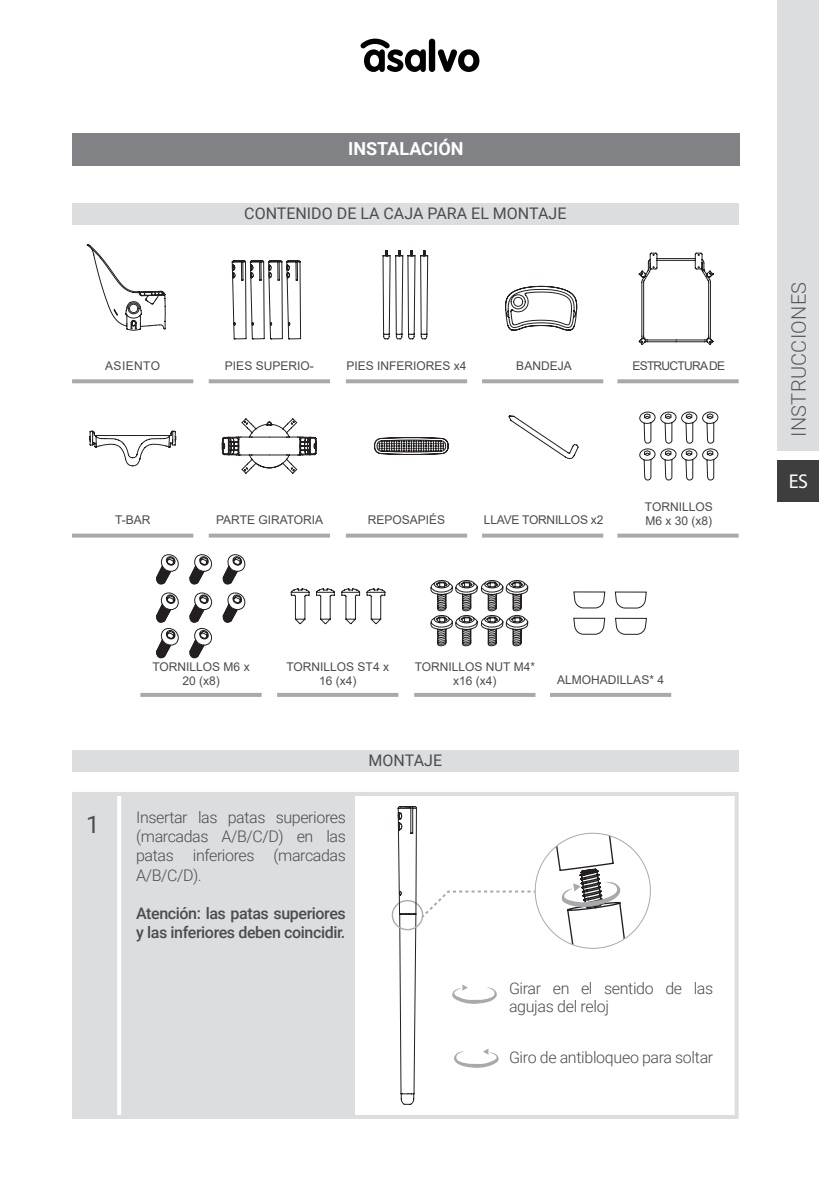
<style>
.page{position:relative;width:840px;height:1191px;background:#fff}
.page>*{position:absolute;margin:0;border:0;box-sizing:border-box;transform-origin:0 0}
.t1{font:24px "Roboto";color:#4b4c4d}
.t2{font:300 20px "Roboto";letter-spacing:.015em;color:#57585a}
.t3{font:20px "Myriad Pro";color:#fff}
.t4{font:700 18px "Roboto";color:#fff}
.t5{font:300 16px/19.2px "Roboto";letter-spacing:-.025em;color:#4b4c4d;text-align:justify}
.t6{font:500 16px/19.2px "Roboto";letter-spacing:-.025em;color:#4b4c4d}
.t7{font:16px "Roboto";color:#4b4c4d}
.t8{font:12px/14px "Arial";color:#4b4c4d;text-align:center}
.t9{font:12px "Arial";letter-spacing:-.02em;color:#4b4c4d}
.t10{font:12px "Arial";letter-spacing:-.06em;color:#4b4c4d}
.t11{font:12px "Arial";letter-spacing:.035em;color:#4b4c4d}
</style>
<div class="page">
<div style="left:777px;top:0;width:41px;height:451px;background:#dcdddf"></div>
<div style="left:777px;top:460px;width:41px;height:42px;background:#3e3e3f"></div>
<div style="left:428px;top:39px;width:7px;height:33px;background:#000001;border-radius:3px"></div>
<svg style="left:437px;top:49px;width:42px;height:23px"></svg>
<svg style="left:360px;top:39px;width:65px;height:33px"></svg>
<div style="left:74px;top:794px;width:280px;height:323px;background:#dcdddf"></div>
<hr style="left:117px;top:794px;width:4px;height:323px;background:#fff">
<div style="left:72px;top:792px;width:666px;height:327px;border:4px solid #dcdddf"></div>
<svg style="left:72px;top:379px;width:121px;height:4px"></svg>
<hr style="left:140px;top:693px;width:121px;height:4px;background:#a8a9ad">
<svg style="left:72px;top:533px;width:121px;height:4px"></svg>
<svg style="left:209px;top:379px;width:121px;height:4px"></svg>
<hr style="left:277px;top:693px;width:121px;height:4px;background:#a8a9ad">
<hr style="left:549px;top:693px;width:121px;height:4px;background:#a8a9ad">
<svg style="left:209px;top:533px;width:121px;height:4px"></svg>
<svg style="left:346px;top:379px;width:121px;height:4px"></svg>
<hr style="left:414px;top:693px;width:121px;height:4px;background:#a8a9ad">
<svg style="left:346px;top:533px;width:121px;height:4px"></svg>
<svg style="left:482px;top:379px;width:121px;height:4px"></svg>
<svg style="left:482px;top:533px;width:121px;height:4px"></svg>
<svg style="left:617px;top:379px;width:121px;height:4px"></svg>
<svg style="left:617px;top:533px;width:121px;height:4px"></svg>
<div style="left:72px;top:203px;width:666px;height:21px;background:#dcdddf"></div>
<div style="left:72px;top:750px;width:666px;height:21px;background:#dcdddf"></div>
<div style="left:72px;top:133px;width:667px;height:32px;background:#808285"></div>
<svg style="left:87px;top:244px;width:79px;height:87px"></svg>
<svg style="left:231px;top:260px;width:70px;height:79px"></svg>
<svg style="left:382px;top:250px;width:46px;height:90px"></svg>
<svg style="left:505px;top:286px;width:72px;height:45px"></svg>
<svg style="left:638px;top:252px;width:75px;height:93px"></svg>
<svg style="left:89px;top:430px;width:87px;height:36px"></svg>
<svg style="left:221px;top:418px;width:96px;height:56px"></svg>
<svg style="left:374px;top:437px;width:74px;height:18px"></svg>
<svg style="left:508px;top:415px;width:70px;height:44px"></svg>
<svg style="left:639px;top:411px;width:79px;height:70px"></svg>
<svg style="left:222px;top:554px;width:24px;height:69px"></svg>
<svg style="left:156px;top:554px;width:23px;height:105px"></svg>
<svg style="left:189px;top:554px;width:24px;height:105px"></svg>
<svg style="left:430px;top:580px;width:98px;height:66px"></svg>
<svg style="left:573px;top:591px;width:73px;height:44px"></svg>
<svg style="left:290px;top:588px;width:95px;height:36px"></svg>
<div style="left:391px;top:899px;width:32px;height:31px;border:1px solid #a8a9ad;border-radius:50%"></div>
<svg style="left:397px;top:806px;width:244px;height:299px"></svg>
<h3 class="t4" style="left:348px;top:135px;width:117px">INSTALACIÓN</h3>
<h3 class="t7" style="left:244px;top:202px;width:323px">CONTENIDO DE LA CAJA PARA EL MONTAJE</h3>
<p class="t11" style="left:105px;top:357px;width:56px">ASIENTO</p>
<p class="t8" style="left:115px;top:513px;width:37px">T-BAR</p>
<p class="t8" style="left:225px;top:359px;width:90px">PIES SUPERIO-</p>
<p class="t8" style="left:346px;top:359px;width:122px">PIES INFERIORES x4</p>
<p class="t8" style="left:516px;top:359px;width:57px">BANDEJA</p>
<p class="t10" style="left:632px;top:357px;width:94px">ESTRUCTURA DE</p>
<p class="t8" style="left:216px;top:513px;width:109px">PARTE GIRATORIA</p>
<p class="t8" style="left:367px;top:513px;width:79px">REPOSAPIÉS</p>
<p class="t9" style="left:483px;top:512px;width:121px">LLAVE TORNILLOS x2</p>
<p class="t8" style="left:644px;top:499px;width:69px;text-align:left">TORNILLOS<br>M6 x 30 (x8)</p>
<h1 class="t1" style="left:86px;top:807px;width:15px">1</h1>
<p class="t8" style="left:152px;top:659px;width:99px">TORNILLOS M6 x<br>20 (x8)</p>
<p class="t8" style="left:286px;top:659px;width:104px">TORNILLOS ST4 x<br>16 (x4)</p>
<p class="t8" style="left:414px;top:659px;width:122px">TORNILLOS NUT M4* x16 (x4)</p>
<p class="t8" style="left:557px;top:672px;width:108px">ALMOHADILLAS* 4</p>
<h3 class="t5" style="left:136px;top:807px;width:211px">Insertar las patas superiores (marcadas A/B/C/D) en las patas inferiores (marcadas A/B/C/D).</h3>
<h3 class="t6" style="left:136px;top:903px;width:211px">Atención: las patas superiores y las inferiores deben coincidir.</h3>
<h3 class="t7" style="left:368px;top:749px;width:75px">MONTAJE</h3>
<h3 class="t5" style="left:508px;top:978px;width:206px;line-height:18px">Girar en el sentido de las agujas del reloj</h3>
<h3 class="t5" style="left:508px;top:1047px;width:206px">Giro de antibloqueo para soltar</h3>
<h2 class="t2" style="left:784px;top:437px;width:156px;rotate:-90deg">INSTRUCCIONES</h2>
<h2 class="t3" style="left:788px;top:469px;width:21px">ES</h2>
</div>
